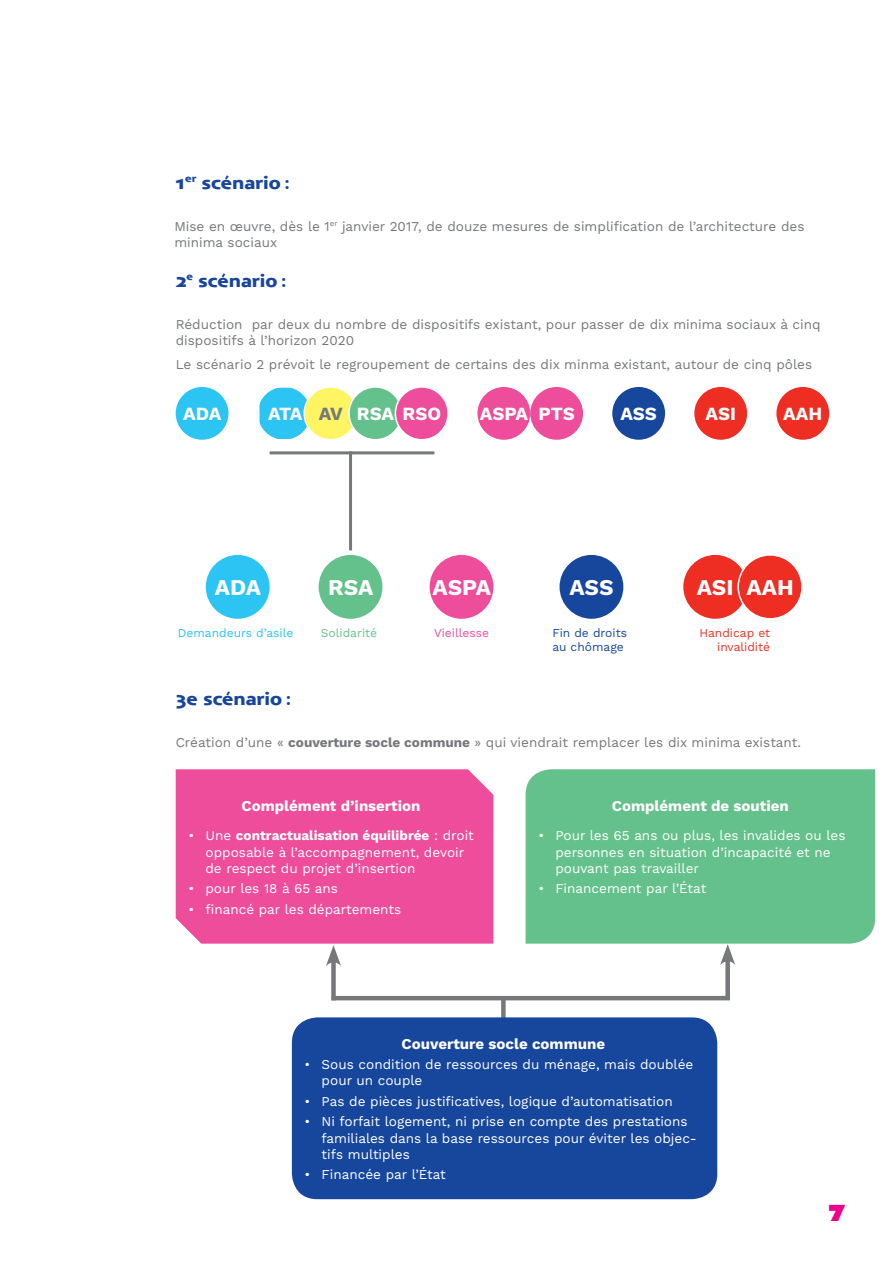
<style>
.page{position:relative;width:893px;height:1263px;background:#fff}
.page>*{position:absolute;margin:0;border:0;box-sizing:border-box;transform-origin:0 0}
.t1{font:900 24px "Anisette";color:#ed028c}
.t2{font:700 22.5px "Work Sans";color:#fff}
.t3{font:700 19.5px "Anisette Pro Petite";color:#18469d}
.t4{font:700 18.6px "Work Sans";letter-spacing:-.005em;color:#fff}
.t5{font:700 15px "Work Sans";color:#fff}
.t6{font:13.5px/16.2px "Work Sans";color:#fff}
.t7{font:13.5px/16.2px "Work Sans";color:#76787b}
.t8{font:12px/14.4px "Work Sans";color:#ee2e22;text-align:right}
.t9{font:12px/14.4px "Work Sans";color:#17479d}
.t10{font:12px "Work Sans";color:#2cc4f3}
.t11{font:12px "Work Sans";color:#65c18b}
.t12{font:12px "Work Sans";color:#ee4d9c}
.s1{color:#76787b}
.s2{font-weight:700}
</style>
<div class="page">
<div style="left:501px;top:999px;width:5px;height:22px;background:#76787b"></div>
<div style="left:612px;top:387px;width:53px;height:53px;background:#17479d;border-radius:50%"></div>
<div style="left:559px;top:555px;width:64px;height:64px;background:#17479d;border-radius:50%"></div>
<div style="left:176px;top:387px;width:52px;height:53px;background:#2cc4f3;border-radius:50%"></div>
<div style="left:206px;top:555px;width:64px;height:64px;background:#2cc4f3;border-radius:50%"></div>
<div style="left:694px;top:387px;width:53px;height:53px;background:#ee2e22;border-radius:50%"></div>
<div style="left:683px;top:555px;width:64px;height:64px;background:#ee2e22;border-radius:50%"></div>
<div style="left:776px;top:387px;width:53px;height:53px;background:#ee2e22;border-radius:50%"></div>
<div style="left:738px;top:555px;width:64px;height:64px;background:#ee2e22;border-radius:50%"></div>
<div style="left:737px;top:554px;width:66px;height:65px;border:2px solid #fff;border-radius:50%"></div>
<div style="left:477px;top:387px;width:53px;height:53px;background:#ee4d9c;border-radius:50%"></div>
<div style="left:530px;top:387px;width:53px;height:53px;background:#ee4d9c;border-radius:50%"></div>
<div style="left:430px;top:555px;width:63px;height:64px;background:#ee4d9c;border-radius:50%"></div>
<div style="left:258px;top:387px;width:53px;height:53px;background:#2cc4f3;border-radius:50%"></div>
<div style="left:258px;top:386px;width:54px;height:54px;border:2px solid #fff"></div>
<div style="left:304px;top:387px;width:53px;height:53px;background:#fff462;border-radius:50%"></div>
<div style="left:303px;top:386px;width:55px;height:54px;border:2px solid #fff;border-radius:50%"></div>
<div style="left:349px;top:387px;width:53px;height:53px;background:#65c18b;border-radius:50%"></div>
<div style="left:348px;top:386px;width:54px;height:54px;border:2px solid #fff;border-radius:50%"></div>
<div style="left:395px;top:387px;width:53px;height:53px;background:#ee4d9c;border-radius:50%"></div>
<div style="left:395px;top:386px;width:54px;height:54px;border:2px solid #fff;border-radius:50%"></div>
<div style="left:319px;top:555px;width:63px;height:64px;background:#65c18b;border-radius:50%"></div>
<hr style="left:270px;top:451px;width:164px;height:3px;background:#76787b">
<hr style="left:349px;top:451px;width:3px;height:99px;background:#76787b">
<div style="left:176px;top:769px;width:317px;height:175px;background:#ee4d9c"></div>
<div style="left:526px;top:769px;width:349px;height:175px;background:#65c18b"></div>
<div style="left:292px;top:1017px;width:425px;height:182px;background:#17479d;border-radius:26px"></div>
<div style="left:331px;top:958px;width:5px;height:42px;background:#76787b"></div>
<svg style="left:326px;top:945px;width:15px;height:21px"></svg>
<div style="left:725px;top:957px;width:5px;height:42px;background:#76787b"></div>
<svg style="left:720px;top:944px;width:15px;height:21px"></svg>
<hr style="left:332px;top:996px;width:398px;height:4px;background:#76787b">
<h3 class="t3" style="left:174px;top:169px;width:117px">1<sup>er</sup> scénario :</h3>
<p class="t7" style="left:174px;top:219px;width:632px">Mise en œuvre, dès le 1<sup>er</sup> janvier 2017, de douze mesures de simplification de l’architecture des minima sociaux</p>
<h3 class="t3" style="left:176px;top:267px;width:112px">2<sup>e</sup> scénario :</h3>
<p class="t7" style="left:176px;top:316px;width:646px">Réduction par deux du nombre de dispositifs existant, pour passer de dix minima sociaux à cinq dispositifs à l’horizon 2020</p>
<p class="t7" style="left:176px;top:357px;width:638px">Le scénario 2 prévoit le regroupement de certains des dix minma existant, autour de cinq pôles</p>
<h3 class="t4" style="left:183px;top:403px;width:40px">ADA</h3>
<h3 class="t4" style="left:268px;top:403px;width:174px">ATA <span class="s1">AV</span> RSA RSO</h3>
<h3 class="t4" style="left:480px;top:403px;width:96px">ASPA PTS</h3>
<h3 class="t4" style="left:620px;top:403px;width:38px">ASS</h3>
<h3 class="t4" style="left:705px;top:403px;width:32px">ASI</h3>
<h3 class="t4" style="left:783px;top:403px;width:41px">AAH</h3>
<h2 class="t2" style="left:215px;top:575px;width:48px">ADA</h2>
<h2 class="t2" style="left:328px;top:575px;width:47px">RSA</h2>
<h2 class="t2" style="left:433px;top:575px;width:60px">ASPA</h2>
<h2 class="t2" style="left:569px;top:575px;width:46px">ASS</h2>
<h2 class="t2" style="left:697px;top:575px;width:38px">ASI</h2>
<h2 class="t2" style="left:746px;top:575px;width:49px">AAH</h2>
<p class="t11" style="left:321px;top:625px;width:58px">Solidarité</p>
<p class="t12" style="left:434px;top:625px;width:57px">Vieillesse</p>
<p class="t8" style="left:699px;top:626px;width:72px">Handicap et invalidité</p>
<p class="t10" style="left:178px;top:625px;width:117px">Demandeurs d’asile</p>
<p class="t9" style="left:552px;top:626px;width:76px">Fin de droits au chômage</p>
<h3 class="t3" style="left:176px;top:685px;width:117px">3e scénario :</h3>
<p class="t7" style="left:176px;top:735px;width:627px">Création d’une « <span class="s2">couverture socle commune</span> » qui viendrait remplacer les dix minima existant.</p>
<p class="t5" style="left:241px;top:798px;width:180px">Complément d’insertion</p>
<p class="t6" style="left:205px;top:828px;width:270px;text-indent:-17px">• Une <span class="s2">contractualisation équilibrée</span> : droit opposable à l’accompagnement, devoir de respect du projet d’insertion</p>
<p class="t6" style="left:188px;top:881px;width:151px">• pour les 18 à 65 ans</p>
<p class="t6" style="left:188px;top:902px;width:214px">• financé par les départements</p>
<p class="t5" style="left:612px;top:798px;width:178px">Complément de soutien</p>
<p class="t6" style="left:555px;top:828px;width:292px;text-indent:-17px">• Pour les 65 ans ou plus, les invalides ou les personnes en situation d’incapacité et ne pouvant pas travailler</p>
<p class="t6" style="left:538px;top:881px;width:169px">• Financement par l’État</p>
<p class="t5" style="left:402px;top:1035px;width:205px">Couverture socle commune</p>
<p class="t6" style="left:322px;top:1057px;width:373px;text-indent:-17px">• Sous condition de ressources du ménage, mais doublée pour un couple</p>
<p class="t6" style="left:305px;top:1094px;width:370px">• Pas de pièces justificatives, logique d’automatisation</p>
<p class="t6" style="left:322px;top:1114px;width:377px;text-indent:-17px">• Ni forfait logement, ni prise en compte des prestations familiales dans la base ressources pour éviter les objec&shy;tifs multiples</p>
<p class="t6" style="left:305px;top:1167px;width:143px">• Financée par l’État</p>
<h1 class="t1" style="left:829px;top:1199px;width:17px">7</h1>
</div>
